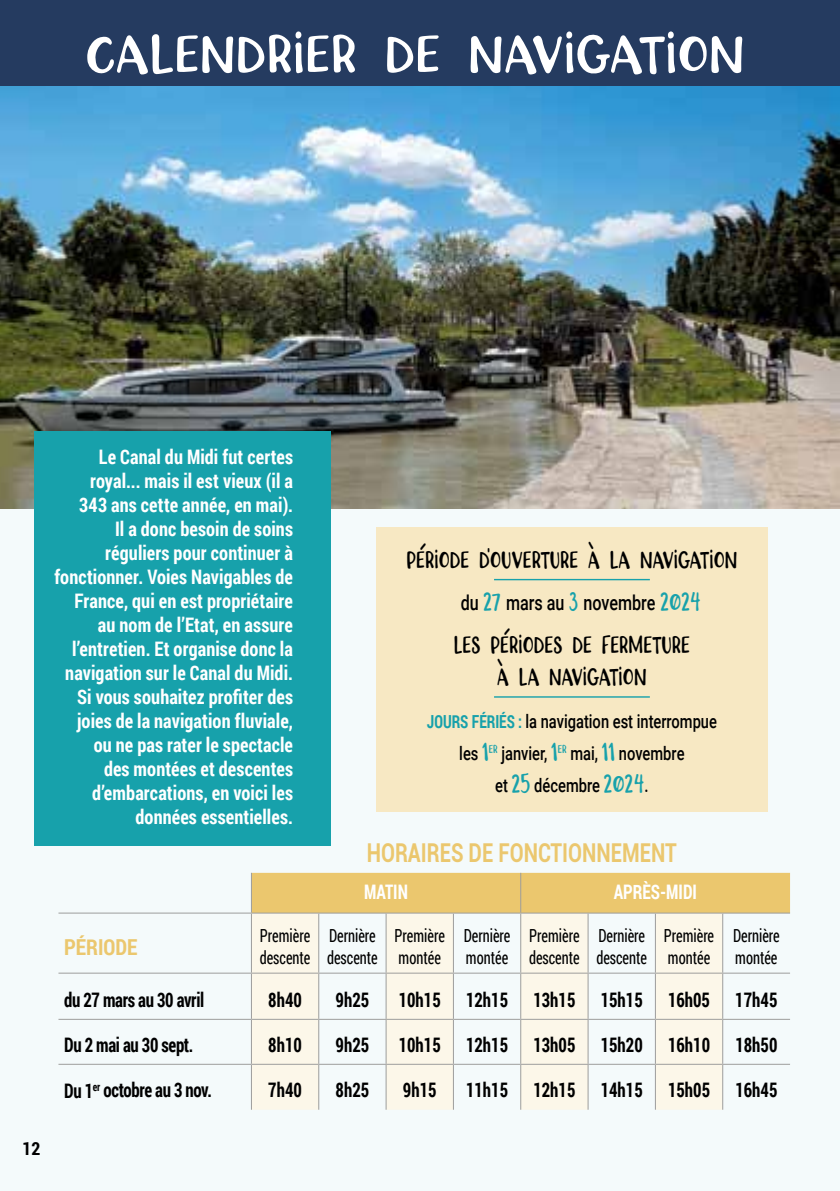
<style>
.page{position:relative;width:840px;height:1191px;background:#fff}
.page>*{position:absolute;margin:0;border:0;box-sizing:border-box;transform-origin:0 0}
.t1{font:50px "RWA Honeydew";color:#fff}
.t2{font:700 26px "Roboto";color:#ebc76e;scale:.78 1}
.t3{font:22.6px/32px "RWA Honeydew";color:#000;text-align:center;scale:.78 1}
.t4{font:700 22px "Roboto Condensed";color:#ebc76e;scale:.95 1}
.t5{font:500 20.6px "Roboto";color:#000;scale:.78 1}
.t6{font:700 20px/24px "Roboto Condensed";letter-spacing:.005em;color:#fff;text-align:right;scale:.92 1}
.t7{font:700 20px "Roboto Condensed";color:#000;scale:.85 1}
.t8{font:700 20px "Roboto Condensed";letter-spacing:-.02em;color:#000;scale:.85 1}
.t9{font:700 20px "Roboto Condensed";letter-spacing:.005em;color:#fff;scale:.85 1}
.t10{font:500 18.8px/32px "Roboto";color:#000;text-align:center;scale:.78 1}
.t11{font:18px/22px "Roboto Condensed";color:#000;scale:.8 1}
.t12{font:700 18px "Roboto Condensed";color:#000}
.s1{font-family:"RWA Honeydew";font-weight:400;font-size:24.4px;color:#17a1ab}
.s2{font-family:"Roboto Condensed";font-weight:700;font-size:18px;color:#17a1ab}
</style>
<div class="page">
<div style="left:0;top:57px;width:839px;height:1134px;background:#f4fafb"></div>
<img style="left:0;top:85px;width:839px;height:423px">
<div style="left:0;top:0;width:839px;height:85px;background:#253b60"></div>
<div style="left:34px;top:431px;width:296px;height:414px;background:#17a1ab"></div>
<div style="left:376px;top:527px;width:391px;height:285px;background:#f7e8c3"></div>
<hr style="left:494px;top:579px;width:155px;height:1px;background:#17a1ab">
<hr style="left:494px;top:696px;width:155px;height:1px;background:#17a1ab">
<div style="left:252px;top:873px;width:537px;height:39px;background:#ebc76e"></div>
<svg style="left:252px;top:913px;width:469px;height:196px;fill:#fcf7e9"></svg>
<hr style="left:251px;top:873px;width:1px;height:39px;background:#9d9d9c">
<hr style="left:520px;top:873px;width:1px;height:39px;background:#9d9d9c">
<hr style="left:58px;top:912px;width:193px;height:1px;background:#9d9d9c">
<hr style="left:251px;top:912px;width:67px;height:1px;background:#9d9d9c">
<hr style="left:251px;top:913px;width:1px;height:59px;background:#9d9d9c">
<hr style="left:318px;top:912px;width:68px;height:1px;background:#9d9d9c">
<hr style="left:318px;top:913px;width:1px;height:59px;background:#9d9d9c">
<hr style="left:386px;top:912px;width:67px;height:1px;background:#9d9d9c">
<hr style="left:385px;top:913px;width:1px;height:59px;background:#9d9d9c">
<hr style="left:453px;top:912px;width:67px;height:1px;background:#9d9d9c">
<hr style="left:452px;top:913px;width:1px;height:59px;background:#9d9d9c">
<hr style="left:520px;top:912px;width:67px;height:1px;background:#9d9d9c">
<hr style="left:520px;top:913px;width:1px;height:59px;background:#9d9d9c">
<hr style="left:587px;top:912px;width:68px;height:1px;background:#9d9d9c">
<hr style="left:587px;top:913px;width:1px;height:59px;background:#9d9d9c">
<hr style="left:655px;top:912px;width:67px;height:1px;background:#9d9d9c">
<hr style="left:654px;top:913px;width:1px;height:59px;background:#9d9d9c">
<hr style="left:722px;top:912px;width:67px;height:1px;background:#9d9d9c">
<hr style="left:721px;top:913px;width:1px;height:59px;background:#9d9d9c">
<hr style="left:58px;top:972px;width:193px;height:1px;background:#9d9d9c">
<hr style="left:251px;top:972px;width:67px;height:1px;background:#9d9d9c">
<hr style="left:251px;top:973px;width:1px;height:45px;background:#9d9d9c">
<hr style="left:318px;top:972px;width:68px;height:1px;background:#9d9d9c">
<hr style="left:318px;top:973px;width:1px;height:45px;background:#9d9d9c">
<hr style="left:386px;top:972px;width:67px;height:1px;background:#9d9d9c">
<hr style="left:385px;top:973px;width:1px;height:45px;background:#9d9d9c">
<hr style="left:453px;top:972px;width:67px;height:1px;background:#9d9d9c">
<hr style="left:452px;top:973px;width:1px;height:45px;background:#9d9d9c">
<hr style="left:520px;top:972px;width:67px;height:1px;background:#9d9d9c">
<hr style="left:520px;top:973px;width:1px;height:45px;background:#9d9d9c">
<hr style="left:587px;top:972px;width:68px;height:1px;background:#9d9d9c">
<hr style="left:587px;top:973px;width:1px;height:45px;background:#9d9d9c">
<hr style="left:655px;top:972px;width:67px;height:1px;background:#9d9d9c">
<hr style="left:654px;top:973px;width:1px;height:45px;background:#9d9d9c">
<hr style="left:722px;top:972px;width:67px;height:1px;background:#9d9d9c">
<hr style="left:721px;top:973px;width:1px;height:45px;background:#9d9d9c">
<hr style="left:58px;top:1018px;width:193px;height:1px;background:#9d9d9c">
<hr style="left:251px;top:1018px;width:67px;height:1px;background:#9d9d9c">
<hr style="left:251px;top:1019px;width:1px;height:44px;background:#9d9d9c">
<hr style="left:318px;top:1018px;width:68px;height:1px;background:#9d9d9c">
<hr style="left:318px;top:1019px;width:1px;height:44px;background:#9d9d9c">
<hr style="left:386px;top:1018px;width:67px;height:1px;background:#9d9d9c">
<hr style="left:385px;top:1019px;width:1px;height:44px;background:#9d9d9c">
<hr style="left:453px;top:1018px;width:67px;height:1px;background:#9d9d9c">
<hr style="left:452px;top:1019px;width:1px;height:44px;background:#9d9d9c">
<hr style="left:520px;top:1018px;width:67px;height:1px;background:#9d9d9c">
<hr style="left:520px;top:1019px;width:1px;height:44px;background:#9d9d9c">
<hr style="left:587px;top:1018px;width:68px;height:1px;background:#9d9d9c">
<hr style="left:587px;top:1019px;width:1px;height:44px;background:#9d9d9c">
<hr style="left:655px;top:1018px;width:67px;height:1px;background:#9d9d9c">
<hr style="left:654px;top:1019px;width:1px;height:44px;background:#9d9d9c">
<hr style="left:722px;top:1018px;width:67px;height:1px;background:#9d9d9c">
<hr style="left:721px;top:1019px;width:1px;height:44px;background:#9d9d9c">
<hr style="left:58px;top:1063px;width:193px;height:1px;background:#9d9d9c">
<hr style="left:251px;top:1063px;width:67px;height:1px;background:#9d9d9c">
<hr style="left:251px;top:1064px;width:1px;height:45px;background:#9d9d9c">
<hr style="left:318px;top:1063px;width:68px;height:1px;background:#9d9d9c">
<hr style="left:318px;top:1064px;width:1px;height:45px;background:#9d9d9c">
<hr style="left:386px;top:1063px;width:67px;height:1px;background:#9d9d9c">
<hr style="left:385px;top:1064px;width:1px;height:45px;background:#9d9d9c">
<hr style="left:453px;top:1063px;width:67px;height:1px;background:#9d9d9c">
<hr style="left:452px;top:1064px;width:1px;height:45px;background:#9d9d9c">
<hr style="left:520px;top:1063px;width:67px;height:1px;background:#9d9d9c">
<hr style="left:520px;top:1064px;width:1px;height:45px;background:#9d9d9c">
<hr style="left:587px;top:1063px;width:68px;height:1px;background:#9d9d9c">
<hr style="left:587px;top:1064px;width:1px;height:45px;background:#9d9d9c">
<hr style="left:655px;top:1063px;width:67px;height:1px;background:#9d9d9c">
<hr style="left:654px;top:1064px;width:1px;height:45px;background:#9d9d9c">
<hr style="left:722px;top:1063px;width:67px;height:1px;background:#9d9d9c">
<hr style="left:721px;top:1064px;width:1px;height:45px;background:#9d9d9c">
<hr style="left:839px;top:0;width:1px;height:85px;background:#17a1ab">
<h1 class="t1" style="left:85px;top:26px;width:660px">CALENDRIER DE NAVIGATION</h1>
<p class="t6" style="left:54px;top:444px;width:261px">Le Canal du Midi fut certes royal... mais il est vieux (il a<br>343 ans cette année, en mai).<br>Il a donc besoin de soins réguliers pour continuer à fonctionner. Voies Navigables de<br>France, qui en est propriétaire au nom de l’Etat, en assure l’entretien. Et organise donc la navigation sur le Canal du Midi.<br>Si vous souhaitez profiter des joies de la navigation fluviale, ou ne pas rater le spectacle<br>des montées et descentes d’embarcations, en voici les données essentielles.</p>
<p class="t3" style="left:406px;top:544px;width:425px">PÉRIODE D’OUVERTURE À LA NAVIGATION</p>
<p class="t5" style="left:460px;top:588px;width:309px">du <span class="s1">27</span> mars au <span class="s1">3</span> novembre <span class="s1">2024</span></p>
<p class="t3" style="left:453px;top:629px;width:304px">LES PÉRIODES DE FERMETURE<br>À LA NAVIGATION</p>
<p class="t10" style="left:426px;top:704px;width:373px"><span class="s2">JOURS FÉRIÉS :</span> la navigation est interrompue les <span class="s1">1</span><sup>ER</sup> janvier, <span class="s1">1</span><sup>ER</sup> mai, <span class="s1">11</span> novembre<br>et <span class="s1">25</span> décembre <span class="s1">2024</span>.</p>
<h2 class="t2" style="left:366px;top:834px;width:399px">HORAIRES DE FONCTIONNEMENT</h2>
<p class="t9" style="left:364px;top:878px;width:53px">MATIN</p>
<p class="t9" style="left:613px;top:878px;width:99px">APRÈS-MIDI</p>
<p class="t4" style="left:64px;top:931px;width:79px">PÉRIODE</p>
<p class="t11" style="left:259px;top:923px;width:65px">Première descente</p>
<p class="t11" style="left:327px;top:923px;width:65px">Dernière descente</p>
<p class="t11" style="left:394px;top:923px;width:64px">Première montée</p>
<p class="t11" style="left:463px;top:923px;width:60px">Dernière montée</p>
<p class="t11" style="left:528px;top:923px;width:65px">Première descente</p>
<p class="t11" style="left:596px;top:923px;width:65px">Dernière descente</p>
<p class="t11" style="left:663px;top:923px;width:64px">Première montée</p>
<p class="t11" style="left:732px;top:923px;width:60px">Dernière montée</p>
<p class="t8" style="left:64px;top:985px;width:166px">du 27 mars au 30 avril</p>
<p class="t7" style="left:268px;top:985px;width:41px">8h40</p>
<p class="t7" style="left:335px;top:985px;width:41px">9h25</p>
<p class="t7" style="left:398px;top:985px;width:51px">10h15</p>
<p class="t7" style="left:465px;top:985px;width:51px">12h15</p>
<p class="t7" style="left:533px;top:985px;width:51px">13h15</p>
<p class="t7" style="left:600px;top:985px;width:51px">15h15</p>
<p class="t7" style="left:667px;top:985px;width:51px">16h05</p>
<p class="t7" style="left:734px;top:985px;width:51px">17h45</p>
<p class="t8" style="left:64px;top:1031px;width:153px">Du 2 mai au 30 sept.</p>
<p class="t7" style="left:268px;top:1031px;width:41px">8h10</p>
<p class="t7" style="left:335px;top:1031px;width:41px">9h25</p>
<p class="t7" style="left:398px;top:1031px;width:51px">10h15</p>
<p class="t7" style="left:465px;top:1031px;width:51px">12h15</p>
<p class="t7" style="left:533px;top:1031px;width:51px">13h05</p>
<p class="t7" style="left:600px;top:1031px;width:51px">15h20</p>
<p class="t7" style="left:667px;top:1031px;width:51px">16h10</p>
<p class="t7" style="left:735px;top:1031px;width:51px">18h50</p>
<p class="t8" style="left:64px;top:1076px;width:175px">Du 1<sup>er</sup> octobre au 3 nov.</p>
<p class="t7" style="left:268px;top:1076px;width:41px">7h40</p>
<p class="t7" style="left:335px;top:1076px;width:41px">8h25</p>
<p class="t7" style="left:402px;top:1076px;width:41px">9h15</p>
<p class="t7" style="left:466px;top:1076px;width:51px">11h15</p>
<p class="t7" style="left:533px;top:1076px;width:51px">12h15</p>
<p class="t7" style="left:600px;top:1076px;width:51px">14h15</p>
<p class="t7" style="left:667px;top:1076px;width:51px">15h05</p>
<p class="t7" style="left:735px;top:1076px;width:51px">16h45</p>
<p class="t12" style="left:23px;top:1135px;width:19px">12</p>
</div>
